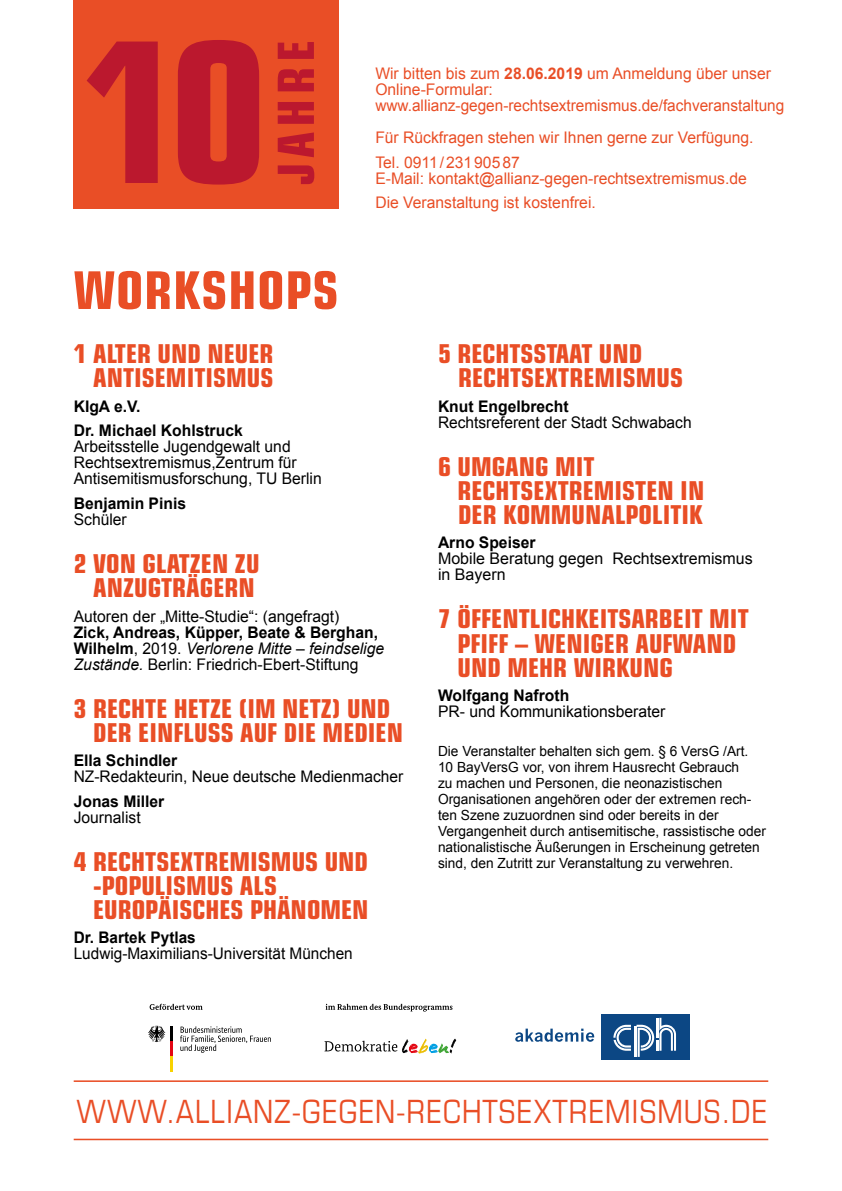
<style>
.page{position:relative;width:842px;height:1191px;background:#fff}
.page>*{position:absolute;margin:0;border:0;box-sizing:border-box;transform-origin:0 0}
.t1{font:700 condensed 195.4px "Eurostile";color:#bb182e}
.t2{font:700 condensed 52px "Eurostile";letter-spacing:.02em;color:#e94e26}
.t3{font:700 condensed 50px "Eurostile";letter-spacing:.1em;color:#bb182e}
.t4{font:condensed 32px "Eurostile";letter-spacing:.025em;color:#e94e26}
.t5{font:700 condensed 26px/24px "Eurostile";color:#e94e26}
.Fliesstext_kl{font:16px/16px "Arial";color:#000}
.Fliesstext_kl-2{font:16px/16px "Arial";color:#e94e26}
.Fliesstext_kl-3{font:700 16px/16px "Arial";color:#000}
.Fliesstext_kl-4{font:16px "Arial";color:#000;scale:.96 1}
.Fliesstext_kl-5{font:700 16px "Arial";color:#000;scale:.96 1}
.Fliesstext_kl-6{font:14px/16px "Arial";color:#000}
.s1{font-weight:700}
.s2{font-weight:400}
.s3{font-weight:400;font-style:italic}
</style>
<div class="page">
<hr style="left:74px;top:1080px;width:694px;height:2px;background:#e94e26">
<hr style="left:74px;top:1138px;width:694px;height:2px;background:#e94e26">
<div style="left:74px;top:0;width:265px;height:208px;background:#e94e26"></div>
<hr style="left:170px;top:1026px;width:3px;height:15px;background:#000">
<hr style="left:170px;top:1041px;width:3px;height:15px;background:#e30613">
<hr style="left:170px;top:1056px;width:3px;height:15px;background:#f8d200">
<svg style="left:148px;top:1025px;width:17px;height:17px"></svg>
<svg style="left:324px;top:1038px;width:132px;height:15px"></svg>
<svg style="left:150px;top:1003px;width:53px;height:7px"></svg>
<svg style="left:325px;top:1003px;width:127px;height:8px"></svg>
<svg style="left:180px;top:1026px;width:91px;height:26px"></svg>
<svg style="left:515px;top:1028px;width:79px;height:13px"></svg>
<div style="left:602px;top:1014px;width:88px;height:46px;background:#0c4784"></div>
<svg style="left:613px;top:1017px;width:63px;height:40px"></svg>
<p class="t1" style="left:84px;top:-5px;width:185px">10</p>
<p class="t3" style="left:266px;top:185px;width:146px;rotate:-90deg">JAHRE</p>
<p class="Fliesstext_kl-2" style="left:375px;top:66px;width:410px">Wir bitten bis zum <span class="s1">28.06.2019</span> um Anmeldung über unser<br>Online-Formular: www.allianz-gegen-rechtsextremismus.de/fachveranstaltung</p>
<p class="Fliesstext_kl-2" style="left:375px;top:130px;width:380px">Für Rückfragen stehen wir Ihnen gerne zur Verfügung.</p>
<p class="Fliesstext_kl-2" style="left:375px;top:154px;width:146px">Tel. 0911/23190587</p>
<p class="Fliesstext_kl-2" style="left:375px;top:170px;width:373px">E-Mail: kontakt@allianz-gegen-rechtsextremismus.de</p>
<p class="Fliesstext_kl-2" style="left:375px;top:195px;width:222px">Die Veranstaltung ist kostenfrei.</p>
<p class="t2" style="left:74px;top:259px;width:266px">WORKSHOPS</p>
<p class="t5" style="left:74px;top:342px;width:201px">1 ALTER UND NEUER</p>
<p class="t5" style="left:93px;top:366px;width:182px">ANTISEMITISMUS</p>
<p class="Fliesstext_kl-3" style="left:74px;top:399px;width:68px">KIgA e.V.</p>
<p class="Fliesstext_kl-3" style="left:74px;top:423px;width:171px">Dr. Michael Kohlstruck</p>
<p class="Fliesstext_kl" style="left:74px;top:439px;width:250px">Arbeitsstelle Jugendgewalt und<br>Rechtsextremismus,Zentrum für<br>Antisemitismusforschung, TU Berlin</p>
<p class="Fliesstext_kl-3" style="left:74px;top:496px;width:114px">Benjamin Pinis</p>
<p class="Fliesstext_kl" style="left:74px;top:511px;width:55px">Schüler</p>
<p class="t5" style="left:74px;top:551px;width:187px">2 VON GLATZEN ZU</p>
<p class="t5" style="left:93px;top:575px;width:163px">ANZUGTRÄGERN</p>
<p class="Fliesstext_kl" style="left:74px;top:608px;width:267px">Autoren der „Mitte-Studie“: (angefragt)</p>
<p class="Fliesstext_kl-3" style="left:74px;top:624px;width:312px">Zick, Andreas, Küpper, Beate &amp; Berghan,<br>Wilhelm<span class="s2">, 2019.</span> <span class="s3">Verlorene Mitte – feindselige<br>Zustände.</span> <span class="s2">Berlin: Friedrich-Ebert-Stiftung</span></p>
<p class="t5" style="left:93px;top:696px;width:311px;text-indent:-20px">3 RECHTE HETZE (IM NETZ) UND<br>DER EINFLUSS AUF DIE MEDIEN</p>
<p class="Fliesstext_kl-3" style="left:74px;top:753px;width:105px">Ella Schindler</p>
<p class="Fliesstext_kl" style="left:74px;top:768px;width:331px">NZ-Redakteurin, Neue deutsche Medienmacher</p>
<p class="Fliesstext_kl-3" style="left:74px;top:793px;width:92px">Jonas Miller</p>
<p class="Fliesstext_kl" style="left:74px;top:809px;width:69px">Journalist</p>
<p class="t5" style="left:93px;top:849px;width:276px;text-indent:-20px">4 RECHTSEXTREMISMUS UND -POPULISMUS ALS</p>
<p class="t5" style="left:93px;top:897px;width:277px">EUROPÄISCHES PHÄNOMEN</p>
<p class="Fliesstext_kl-5" style="left:74px;top:927px;width:129px">Dr. Bartek Pytlas</p>
<p class="Fliesstext_kl-4" style="left:74px;top:943px;width:292px">Ludwig-Maximilians-Universität München</p>
<p class="t5" style="left:458px;top:342px;width:226px;text-indent:-20px">5 RECHTSSTAAT UND<br>RECHTSEXTREMISMUS</p>
<p class="Fliesstext_kl" style="left:438px;top:398px;width:255px"><span class="s1">Knut Engelbrecht<br></span>Rechtsreferent der Stadt Schwabach</p>
<p class="t5" style="left:438px;top:454px;width:158px">6 UMGANG MIT</p>
<p class="t5" style="left:457px;top:478px;width:248px">RECHTSEXTREMISTEN IN<br>DER KOMMUNALPOLITIK</p>
<p class="Fliesstext_kl-3" style="left:438px;top:535px;width:99px">Arno Speiser</p>
<p class="Fliesstext_kl" style="left:438px;top:551px;width:316px">Mobile Beratung gegen Rechtsextremismus in Bayern</p>
<p class="t5" style="left:457px;top:607px;width:293px;text-indent:-20px">7 ÖFFENTLICHKEITSARBEIT MIT<br>PFIFF – WENIGER AUFWAND<br>UND MEHR WIRKUNG</p>
<p class="Fliesstext_kl" style="left:438px;top:687px;width:229px"><span class="s1">Wolfgang Nafroth<br></span>PR- und Kommunikationsberater</p>
<p class="Fliesstext_kl-6" style="left:438px;top:743px;width:329px">Die Veranstalter behalten sich gem. § 6 VersG /Art.<br>10 BayVersG vor, von ihrem Hausrecht Gebrauch<br>zu machen und Personen, die neonazistischen Organisationen angehören oder der extremen rech&shy;ten Szene zuzuordnen sind oder bereits in der Vergangenheit durch antisemitische, rassistische oder nationalistische Äußerungen in Erscheinung getreten sind, den Zutritt zur Veranstaltung zu verwehren.</p>
<p class="t4" style="left:77px;top:1092px;width:692px">WWW.ALLIANZ-GEGEN-RECHTSEXTREMISMUS.DE</p>
</div>
